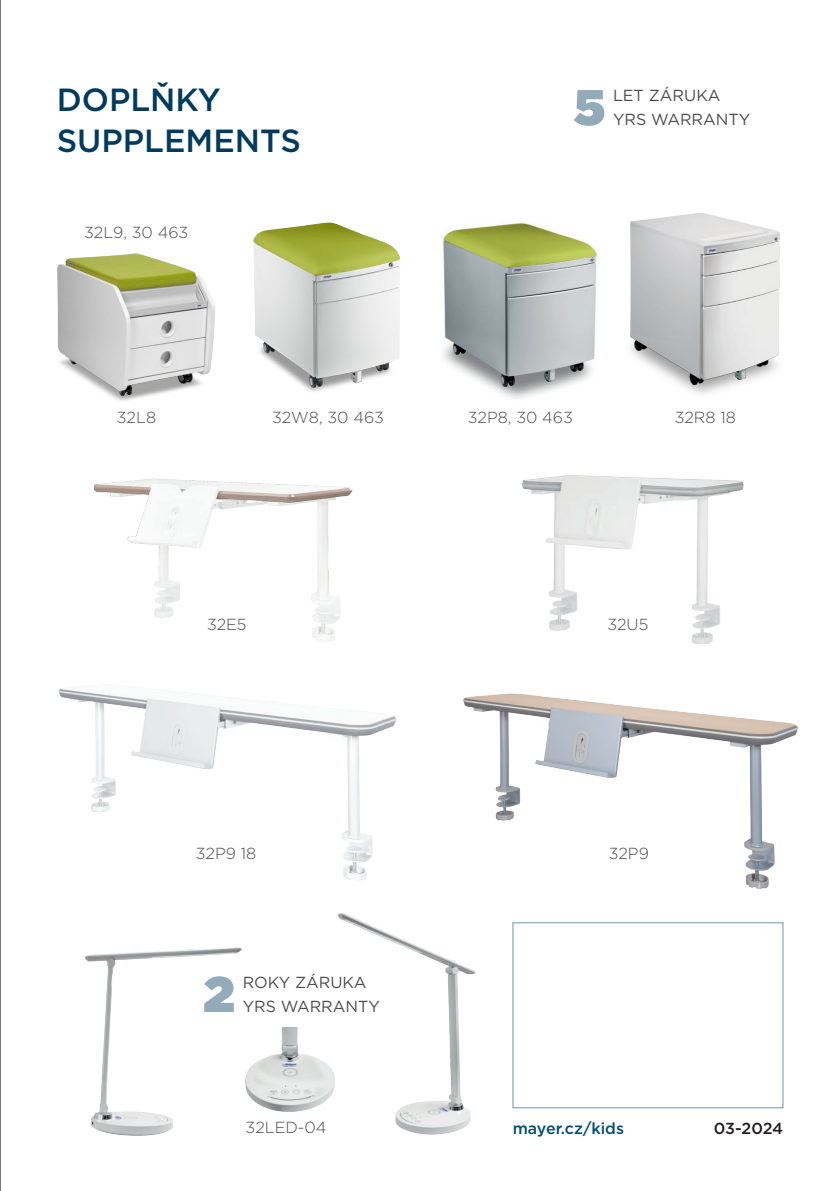
<style>
.page{position:relative;width:840px;height:1191px;background:#fff}
.page>*{position:absolute;margin:0;border:0;box-sizing:border-box;transform-origin:0 0}
.t1{font:900 50px "Gotham";color:#93aabb}
.t2{font:500 32px "Gotham";color:#003b5e}
.t3{font:300 16px "Gotham";color:#4b4c4d}
.t4{font:16px "Gotham";color:#4b4c4d}
.t5{font:500 16px "Gotham";color:#004d71}
.t6{font:500 16px "Gotham";letter-spacing:-.01em;color:#231f20}
</style>
<div class="page">
<img style="left:630px;top:213px;width:150px;height:181px">
<img style="left:443px;top:223px;width:155px;height:176px">
<img style="left:253px;top:222px;width:148px;height:170px">
<img style="left:57px;top:253px;width:158px;height:148px">
<img style="left:94px;top:478px;width:259px;height:164px">
<img style="left:85px;top:947px;width:157px;height:189px">
<img style="left:522px;top:475px;width:222px;height:170px">
<img style="left:463px;top:693px;width:336px;height:196px">
<img style="left:58px;top:688px;width:339px;height:190px">
<div style="left:512px;top:922px;width:270px;height:186px;background:#fff;border:1px solid #6c98ac"></div>
<img style="left:337px;top:878px;width:163px;height:257px">
<img style="left:227px;top:1027px;width:135px;height:90px">
<hr style="left:0;top:0;width:1px;height:1191px;background:#4b4c4d">
<h2 class="t2" style="left:57px;top:78px;width:48px">Dopl</h2>
<h2 class="t2" style="left:150px;top:78px;width:48px">ňky</h2>
<h2 class="t2" style="left:57px;top:120px;width:43px">Supple</h2>
<h2 class="t2" style="left:185px;top:120px;width:50px">ments</h2>
<p class="t3" style="left:84px;top:222px;width:106px">32L9, 30 463</p>
<h1 class="t1" style="left:573px;top:71px;width:33px">5</h1>
<p class="t4" style="left:612px;top:85px;width:109px">LET ZÁRUKA</p>
<p class="t4" style="left:612px;top:109px;width:68px">YRS WARRA</p>
<p class="t4" style="left:715px;top:109px;width:24px">NTY</p>
<p class="t3" style="left:117px;top:407px;width:41px">32L8</p>
<p class="t3" style="left:272px;top:407px;width:113px">32W8, 30 463</p>
<p class="t3" style="left:467px;top:407px;width:106px">32P8, 30 463</p>
<p class="t3" style="left:674px;top:407px;width:63px">32R8 18</p>
<p class="t3" style="left:207px;top:614px;width:41px">32E5</p>
<p class="t3" style="left:607px;top:614px;width:43px">32U5</p>
<p class="t3" style="left:196px;top:843px;width:62px">32P9 18</p>
<p class="t3" style="left:608px;top:843px;width:42px">32P9</p>
<h1 class="t1" style="left:203px;top:958px;width:33px">2</h1>
<p class="t4" style="left:242px;top:971px;width:125px">ROKY ZÁRUKA</p>
<p class="t4" style="left:242px;top:995px;width:68px">YRS WARRA</p>
<p class="t4" style="left:345px;top:995px;width:24px">NTY</p>
<p class="t3" style="left:245px;top:1116px;width:82px">32LED-04</p>
<p class="t5" style="left:512px;top:1118px;width:113px">mayer.cz/kids</p>
<p class="t6" style="left:713px;top:1118px;width:71px">03-2024</p>
</div>
